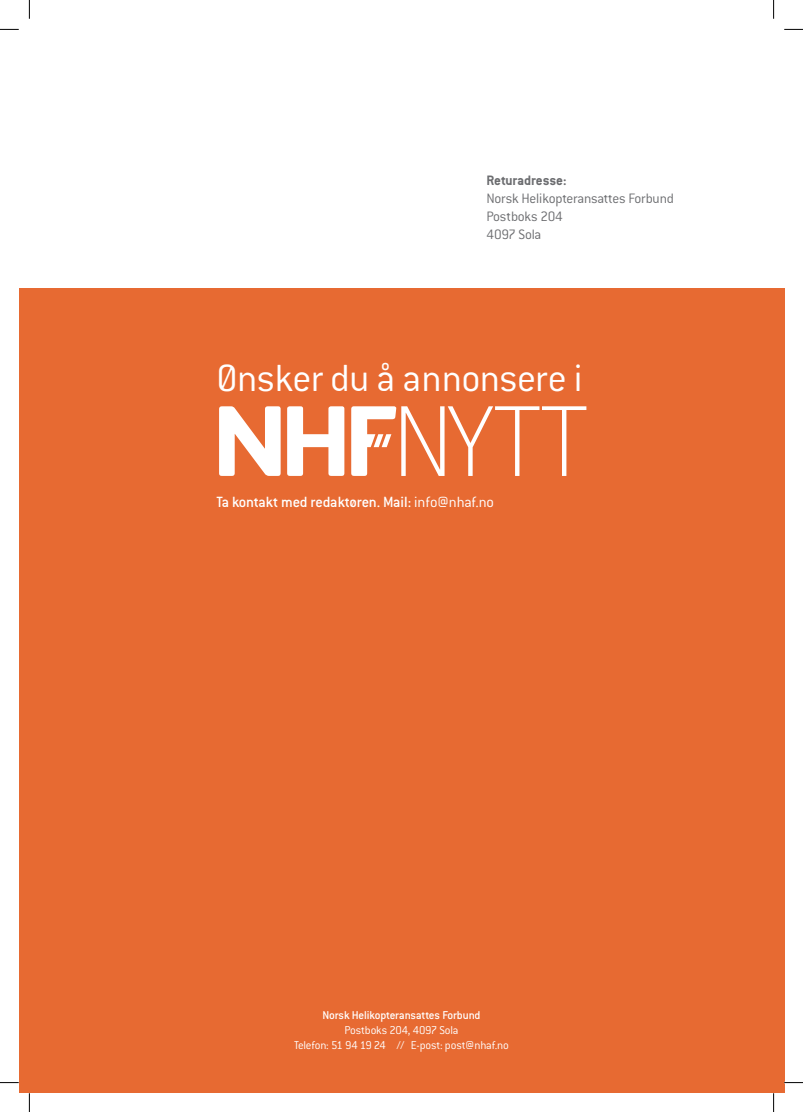
<style>
.page{position:relative;width:803px;height:1112px;background:#fff}
.page>*{position:absolute;margin:0;border:0;box-sizing:border-box;transform-origin:0 0}
.t1{font:300 41.5px "Conduit ITC";letter-spacing:-.015em;color:#fff}
.t2{font:500 16.25px "Conduit ITC";letter-spacing:-.015em;color:#fff}
.t3{font:300 15px/18px "Conduit ITC";letter-spacing:-.015em;color:#6c6d70}
.t4{font:700 15px "Conduit ITC";color:#6c6d70}
.t5{font:300 12.5px/15px "Conduit ITC";letter-spacing:-.015em;color:#fff;text-align:center}
.t6{font:500 12.5px "Conduit ITC";letter-spacing:-.015em;color:#fff}
.s1{font-weight:300}
</style>
<div class="page">
<div style="left:19px;top:288px;width:765px;height:804px;background:#e76a32"></div>
<svg style="left:219px;top:406px;width:62px;height:70px"></svg>
<svg style="left:287px;top:406px;width:57px;height:70px"></svg>
<svg style="left:351px;top:406px;width:235px;height:70px"></svg>
<svg style="left:0;top:29px;width:19px;height:1px"></svg>
<svg style="left:784px;top:29px;width:19px;height:1px"></svg>
<svg style="left:0;top:1082px;width:19px;height:1px"></svg>
<svg style="left:784px;top:1081px;width:19px;height:2px"></svg>
<svg style="left:29px;top:0;width:1px;height:19px"></svg>
<svg style="left:29px;top:1092px;width:1px;height:19px"></svg>
<svg style="left:773px;top:0;width:1px;height:19px"></svg>
<svg style="left:773px;top:1092px;width:1px;height:19px"></svg>
<p class="t4" style="left:486px;top:172px;width:82px">Returadresse:</p>
<p class="t3" style="left:486px;top:190px;width:189px">Norsk Helikopteransattes Forbund<br>Postboks 204<br>4097 Sola</p>
<h1 class="t1" style="left:217px;top:355px;width:367px">Ønsker du å annonsere i</h1>
<h2 class="t2" style="left:217px;top:492px;width:279px">Ta kontakt med redaktøren. Mail: <span class="s1">info@nhaf.no</span></h2>
<p class="t6" style="left:322px;top:1007px;width:160px">Norsk Helikopteransattes Forbund</p>
<p class="t5" style="left:294px;top:1022px;width:216px">Postboks 204, 4097 Sola<br>Telefon: 51 94 19 24 // E-post: post@nhaf.no</p>
</div>
